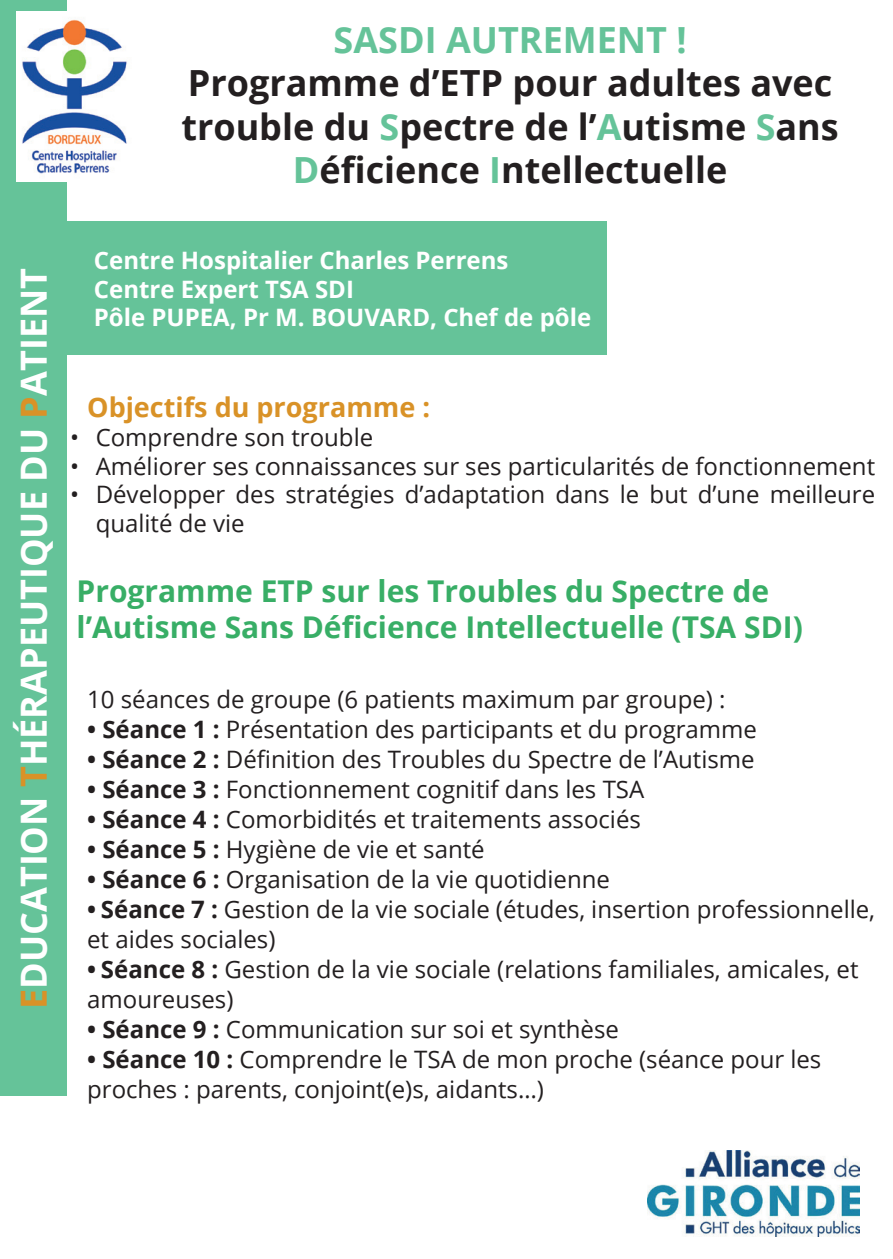
<style>
.page{position:relative;width:893px;height:1259px;background:#fff}
.page>*{position:absolute;margin:0;border:0;box-sizing:border-box;transform-origin:0 0}
.t1{font:700 36px/43.2px "Open Sans";color:#231f20;text-align:center}
.t2{font:700 36px "Open Sans";color:#fff}
.t3{font:700 36px "Open Sans";color:#65c399}
.t4{font:700 30px/36px "Open Sans";color:#38ae66}
.t5{font:700 27px "Open Sans";color:#d99227}
.t6{font:24px/30px "Open Sans";color:#231f20}
.t7{font:700 24px/28.8px "Open Sans";color:#fff}
.s1{color:#65c399}
.s2{color:#d99227}
.s3{font-weight:700}
</style>
<div class="page">
<div style="left:0;top:222px;width:607px;height:133px;background:#65c399"></div>
<div style="left:0;top:0;width:66px;height:1096px;background:#65c399"></div>
<img style="left:17px;top:11px;width:110px;height:170px">
<img style="left:647px;top:1151px;width:213px;height:85px">
<h1 class="t3" style="left:334px;top:15px;width:355px">SASDI AUTREMENT !</h1>
<h1 class="t1" style="left:181px;top:61px;width:659px">Programme d’ETP pour adultes avec trouble du <span class="s1">S</span>pectre de l’<span class="s1">A</span>utisme <span class="s1">S</span>ans<br><span class="s1">D</span>éficience <span class="s1">I</span>ntellectuelle</h1>
<h1 class="t2" style="left:8px;top:1009px;width:742px;rotate:-90deg"><span class="s2">E</span>DUCATION <span class="s2">T</span>HÉRAPEUTIQUE DU <span class="s2">P</span>ATIENT</h1>
<p class="t7" style="left:94px;top:245px;width:499px">Centre Hospitalier Charles Perrens<br>Centre Expert TSA SDI<br>Pôle PUPEA, Pr M. BOUVARD, Chef de pôle</p>
<p class="t5" style="left:87px;top:388px;width:344px">Objectifs du programme :</p>
<p class="t6" style="left:70px;top:421px;width:305px">• Comprendre son trouble</p>
<p class="t6" style="left:70px;top:450px;width:806px">• Améliorer ses connaissances sur ses particularités de fonctionnement</p>
<p class="t6" style="left:96px;top:480px;width:781px;line-height:28.8px;text-indent:-26px">• Développer des stratégies d’adaptation dans le but d’une meilleure qualité de vie</p>
<p class="t4" style="left:77px;top:572px;width:728px">Programme ETP sur les Troubles du Spectre de l’Autisme Sans Déficience Intellectuelle (TSA SDI)</p>
<p class="t6" style="left:87px;top:684px;width:640px">10 séances de groupe (6 patients maximum par groupe) :</p>
<p class="t6" style="left:87px;top:714px;width:671px"><span class="s3">• Séance 1 :</span> Présentation des participants et du programme</p>
<p class="t6" style="left:87px;top:744px;width:669px"><span class="s3">• Séance 2 :</span> Définition des Troubles du Spectre de l’Autisme</p>
<p class="t6" style="left:87px;top:774px;width:559px"><span class="s3">• Séance 3 :</span> Fonctionnement cognitif dans les TSA</p>
<p class="t6" style="left:87px;top:804px;width:555px"><span class="s3">• Séance 4 :</span> Comorbidités et traitements associés</p>
<p class="t6" style="left:87px;top:834px;width:391px"><span class="s3">• Séance 5 :</span> Hygiène de vie et santé</p>
<p class="t6" style="left:87px;top:864px;width:524px"><span class="s3">• Séance 6 :</span> Organisation de la vie quotidienne</p>
<p class="t6" style="left:87px;top:894px;width:789px"><span class="s3">• Séance 7 :</span> Gestion de la vie sociale (études, insertion professionnelle, et aides sociales)</p>
<p class="t6" style="left:87px;top:954px;width:773px"><span class="s3">• Séance 8 :</span> Gestion de la vie sociale (relations familiales, amicales, et amoureuses)</p>
<p class="t6" style="left:87px;top:1014px;width:533px"><span class="s3">• Séance 9 :</span> Communication sur soi et synthèse</p>
<p class="t6" style="left:87px;top:1044px;width:736px"><span class="s3">• Séance 10 :</span> Comprendre le TSA de mon proche (séance pour les proches : parents, conjoint(e)s, aidants…)</p>
</div>
